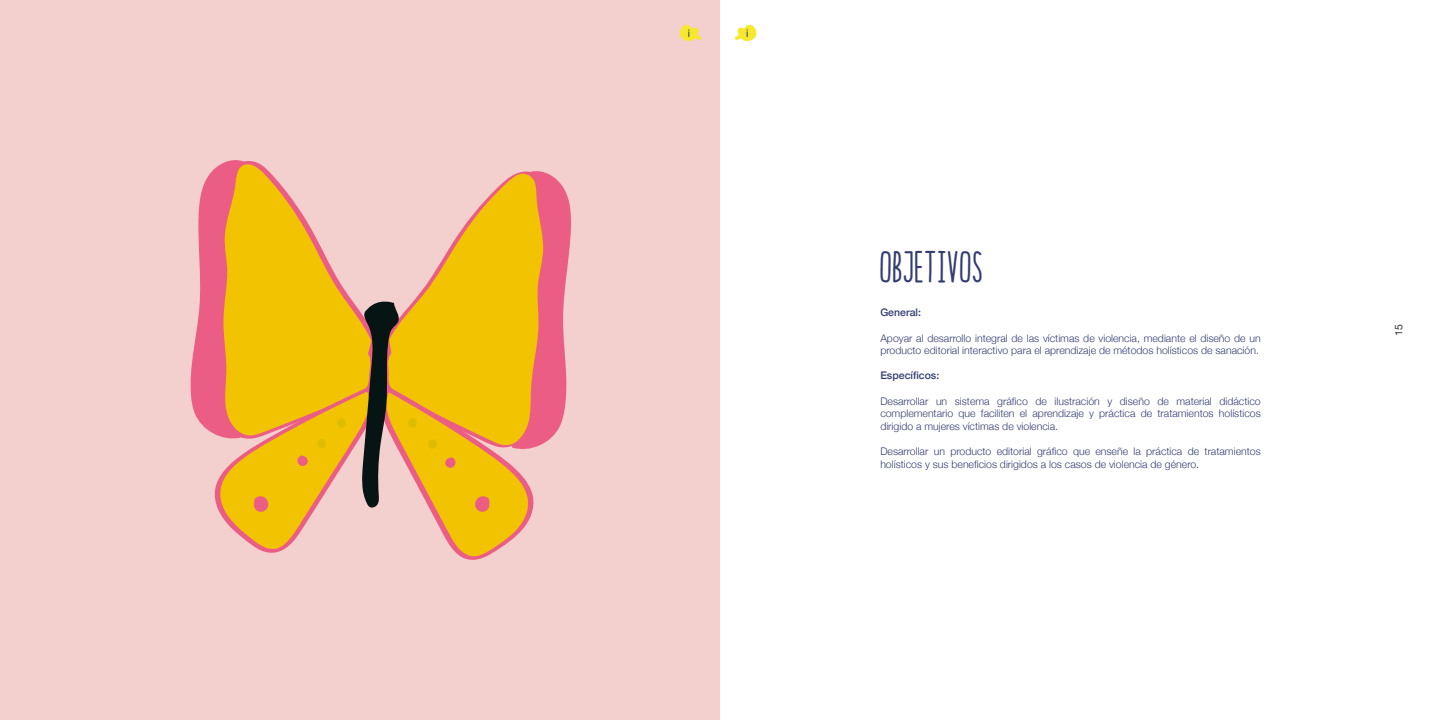
<style>
.page{position:relative;width:1439px;height:720px;background:#fff}
.page>*{position:absolute;margin:0;border:0;box-sizing:border-box;transform-origin:0 0}
.t1{font:42px "Draw Your Brand Bold";letter-spacing:.03em;color:#333d72}
.t2{font:300 10.5px/12.6px "Helvetica Neue";color:#333d72}
.t3{font:500 10.5px "Helvetica Neue";color:#333d72}
.t4{font:10.5px "Helvetica Neue";color:#373636}
.t5{font:10.5px "Helvetica Neue";color:#283583}
</style>
<div class="page">
<div style="left:0;top:0;width:719px;height:719px;background:#f3cfcd"></div>
<svg style="left:190px;top:160px;width:381px;height:400px"></svg>
<svg style="left:679px;top:24px;width:22px;height:17px"></svg>
<svg style="left:735px;top:24px;width:21px;height:17px"></svg>
<p class="t5" style="left:688px;top:26px;width:4px">i</p>
<h1 class="t1" style="left:880px;top:246px;width:104px">OBJETIVOS</h1>
<p class="t3" style="left:880px;top:304px;width:42px">General:</p>
<p class="t2" style="left:880px;top:330px;width:382px">Apoyar al desarrollo integral de las víctimas de violencia, mediante el diseño de un producto editorial interactivo para el aprendizaje de métodos holísticos de sanación.</p>
<p class="t3" style="left:880px;top:367px;width:60px">Específicos:</p>
<p class="t2" style="left:880px;top:393px;width:382px;text-align:justify">Desarrollar un sistema gráfico de ilustración y diseño de material didáctico complementario que faciliten el aprendizaje y práctica de tratamientos holísticos dirigido a mujeres víctimas de violencia.</p>
<p class="t2" style="left:880px;top:444px;width:382px">Desarrollar un producto editorial gráfico que enseñe la práctica de tratamientos holísticos y sus beneficios dirigidos a los casos de violencia de género.</p>
<p class="t4" style="left:1391px;top:336px;width:13px;rotate:-90deg">15</p>
</div>
